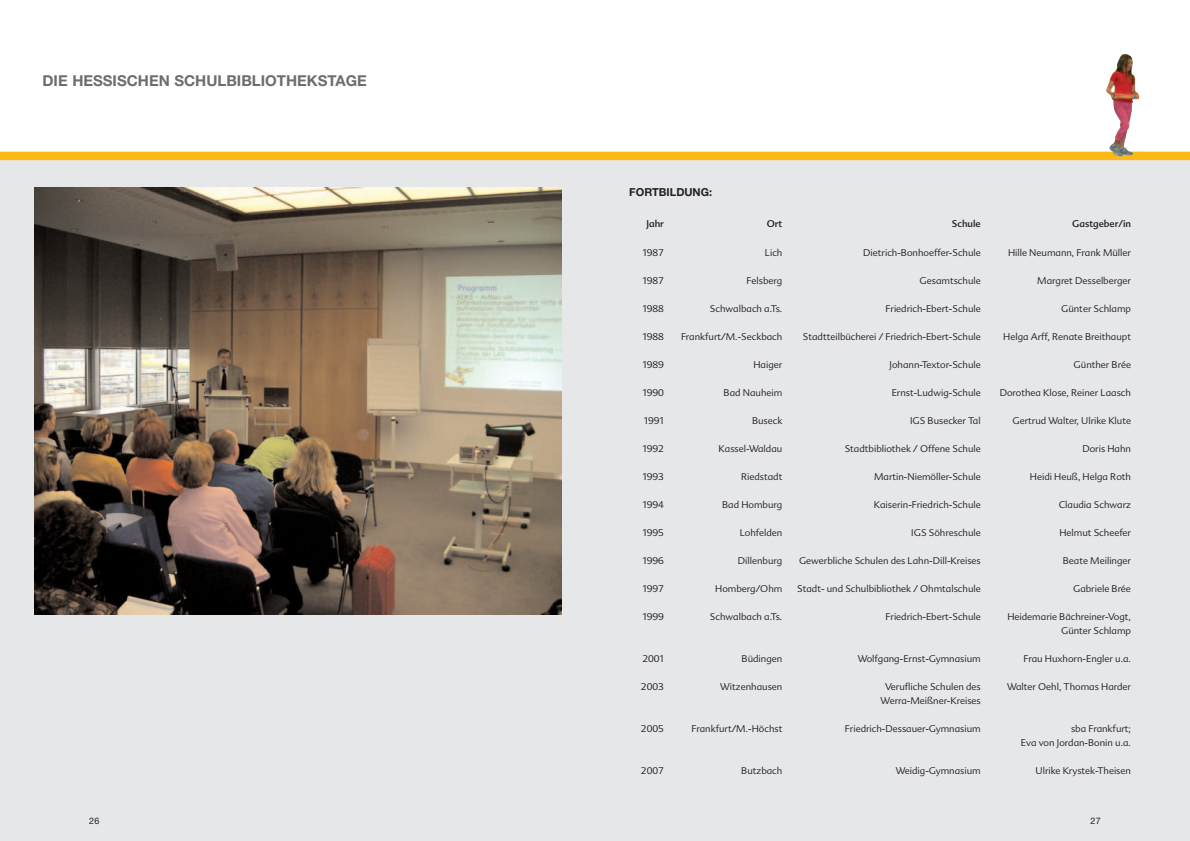
<style>
.page{position:relative;width:1190px;height:841px;background:#fff}
.page>*{position:absolute;margin:0;border:0;box-sizing:border-box;transform-origin:0 0}
.t1{font:700 15px "Helvetica Neue";color:#6c6d70}
.t2{font:700 11px "Helvetica Neue";color:#231f20}
.t3{font:300 9.5px/14px "Advert";color:#231f20;text-align:right}
.t4{font:9.5px "Advert";color:#231f20}
.t5{font:9px "Helvetica Neue";color:#231f20}
</style>
<div class="page">
<div style="left:0;top:159px;width:1190px;height:682px;background:#e6e7e9"></div>
<div style="left:0;top:152px;width:1190px;height:8px;background:#fcb814"></div>
<img style="left:34px;top:187px;width:528px;height:427px">
<img style="left:1106px;top:54px;width:36px;height:103px">
<h1 class="t1" style="left:43px;top:75px;width:326px">DIE HESSISCHEN SCHULBIBLIOTHEKSTAGE</h1>
<p class="t2" style="left:629px;top:188px;width:84px">FORTBILDUNG:</p>
<p class="t4" style="left:646px;top:220px;width:19px">Jahr</p>
<p class="t4" style="left:767px;top:220px;width:17px">Ort</p>
<p class="t4" style="left:952px;top:220px;width:30px">Schule</p>
<p class="t4" style="left:1072px;top:220px;width:60px">Gastgeber/in</p>
<p class="t3" style="left:642px;top:247px;width:23px">1987</p>
<p class="t3" style="left:765px;top:247px;width:19px">Lich</p>
<p class="t3" style="left:863px;top:247px;width:119px">Dietrich-Bonhoeffer-Schule</p>
<p class="t3" style="left:1008px;top:247px;width:124px">Hille Neumann, Frank Müller</p>
<p class="t3" style="left:642px;top:275px;width:23px">1987</p>
<p class="t3" style="left:747px;top:275px;width:37px">Felsberg</p>
<p class="t3" style="left:920px;top:275px;width:63px">Gesamtschule</p>
<p class="t3" style="left:1037px;top:275px;width:95px">Margret Desselberger</p>
<p class="t3" style="left:642px;top:303px;width:23px">1988</p>
<p class="t3" style="left:710px;top:303px;width:74px">Schwalbach a.Ts.</p>
<p class="t3" style="left:886px;top:303px;width:97px">Friedrich-Ebert-Schule</p>
<p class="t3" style="left:1061px;top:303px;width:71px">Günter Schlamp</p>
<p class="t3" style="left:642px;top:331px;width:23px">1988</p>
<p class="t3" style="left:681px;top:331px;width:103px">Frankfurt/M.-Seckbach</p>
<p class="t3" style="left:803px;top:331px;width:179px">Stadtteilbücherei / Friedrich-Ebert-Schule</p>
<p class="t3" style="left:1003px;top:331px;width:129px">Helga Arff, Renate Breithaupt</p>
<p class="t3" style="left:642px;top:359px;width:23px">1989</p>
<p class="t3" style="left:753px;top:359px;width:30px">Haiger</p>
<p class="t3" style="left:890px;top:359px;width:93px">Johann-Textor-Schule</p>
<p class="t3" style="left:1074px;top:359px;width:59px">Günther Brée</p>
<p class="t3" style="left:642px;top:387px;width:23px">1990</p>
<p class="t3" style="left:724px;top:387px;width:60px">Bad Nauheim</p>
<p class="t3" style="left:892px;top:387px;width:91px">Ernst-Ludwig-Schule</p>
<p class="t3" style="left:1000px;top:387px;width:133px">Dorothea Klose, Reiner Laasch</p>
<p class="t3" style="left:644px;top:415px;width:22px">1991</p>
<p class="t3" style="left:752px;top:415px;width:32px">Buseck</p>
<p class="t3" style="left:910px;top:415px;width:72px">IGS Busecker Tal</p>
<p class="t3" style="left:1013px;top:415px;width:120px">Gertrud Walter, Ulrike Klute</p>
<p class="t3" style="left:642px;top:443px;width:23px">1992</p>
<p class="t3" style="left:719px;top:443px;width:65px">Kassel-Waldau</p>
<p class="t3" style="left:845px;top:443px;width:138px">Stadtbibliothek / Offene Schule</p>
<p class="t3" style="left:1082px;top:443px;width:50px">Doris Hahn</p>
<p class="t3" style="left:642px;top:471px;width:23px">1993</p>
<p class="t3" style="left:741px;top:471px;width:43px">Riedstadt</p>
<p class="t3" style="left:874px;top:471px;width:108px">Martin-Niemöller-Schule</p>
<p class="t3" style="left:1030px;top:471px;width:103px">Heidi Heuß, Helga Roth</p>
<p class="t3" style="left:642px;top:499px;width:23px">1994</p>
<p class="t3" style="left:722px;top:499px;width:62px">Bad Homburg</p>
<p class="t3" style="left:874px;top:499px;width:108px">Kaiserin-Friedrich-Schule</p>
<p class="t3" style="left:1059px;top:499px;width:74px">Claudia Schwarz</p>
<p class="t3" style="left:642px;top:527px;width:23px">1995</p>
<p class="t3" style="left:740px;top:527px;width:44px">Lohfelden</p>
<p class="t3" style="left:911px;top:527px;width:71px">IGS Söhreschule</p>
<p class="t3" style="left:1059px;top:527px;width:73px">Helmut Scheefer</p>
<p class="t3" style="left:642px;top:555px;width:23px">1996</p>
<p class="t3" style="left:738px;top:555px;width:46px">Dillenburg</p>
<p class="t3" style="left:799px;top:555px;width:183px">Gewerbliche Schulen des Lahn-Dill-Kreises</p>
<p class="t3" style="left:1063px;top:555px;width:70px">Beate Meilinger</p>
<p class="t3" style="left:642px;top:583px;width:23px">1997</p>
<p class="t3" style="left:715px;top:583px;width:69px">Homberg/Ohm</p>
<p class="t3" style="left:797px;top:583px;width:185px">Stadt- und Schulbibliothek / Ohmtalschule</p>
<p class="t3" style="left:1073px;top:583px;width:59px">Gabriele Brée</p>
<p class="t3" style="left:642px;top:611px;width:23px">1999</p>
<p class="t3" style="left:710px;top:611px;width:74px">Schwalbach a.Ts.</p>
<p class="t3" style="left:886px;top:611px;width:97px">Friedrich-Ebert-Schule</p>
<p class="t3" style="left:1007px;top:611px;width:125px">Heidemarie Bächreiner-Vogt,<br>Günter Schlamp</p>
<p class="t3" style="left:642px;top:653px;width:23px">2001</p>
<p class="t3" style="left:742px;top:653px;width:42px">Büdingen</p>
<p class="t3" style="left:858px;top:653px;width:125px">Wolfgang-Ernst-Gymnasium</p>
<p class="t3" style="left:1024px;top:653px;width:109px">Frau Huxhorn-Engler u.a.</p>
<p class="t3" style="left:641px;top:681px;width:25px">2003</p>
<p class="t3" style="left:720px;top:681px;width:64px">Witzenhausen</p>
<p class="t3" style="left:885px;top:681px;width:97px">Verufliche Schulen des</p>
<p class="t3" style="left:1007px;top:681px;width:126px">Walter Oehl, Thomas Harder</p>
<p class="t3" style="left:881px;top:695px;width:102px">Werra-Meißner-Kreises</p>
<p class="t3" style="left:641px;top:723px;width:25px">2005</p>
<p class="t3" style="left:692px;top:723px;width:92px">Frankfurt/M.-Höchst</p>
<p class="t3" style="left:845px;top:723px;width:137px">Friedrich-Dessauer-Gymnasium</p>
<p class="t3" style="left:1021px;top:723px;width:112px">sba Frankfurt;<br>Eva von Jordan-Bonin u.a.</p>
<p class="t3" style="left:641px;top:765px;width:25px">2007</p>
<p class="t3" style="left:741px;top:765px;width:43px">Butzbach</p>
<p class="t3" style="left:896px;top:765px;width:87px">Weidig-Gymnasium</p>
<p class="t3" style="left:1036px;top:765px;width:97px">Ulrike Krystek-Theisen</p>
<p class="t5" style="left:89px;top:818px;width:12px">26</p>
<p class="t5" style="left:1090px;top:818px;width:12px">27</p>
</div>
